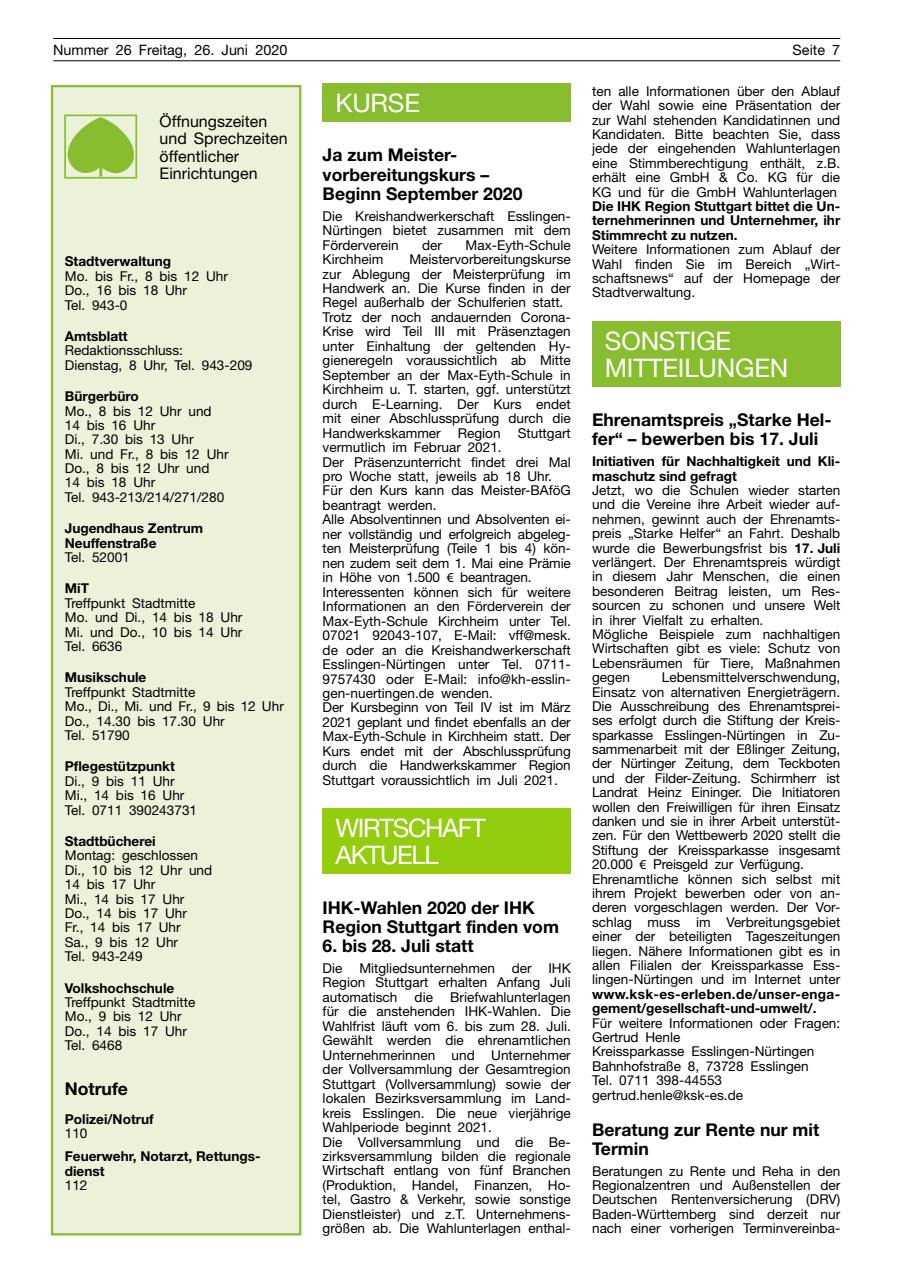
<style>
.page{position:relative;width:902px;height:1280px;background:#fff}
.page>*{position:absolute;margin:0;border:0;box-sizing:border-box;transform-origin:0 0}
.t1{font:25.65px/27.2px "Helvetica Neue";letter-spacing:-.01em;color:#fff}
.t2{font:25.65px/27.3px "Helvetica Neue";letter-spacing:-.05em;color:#fff}
.t3{font:700 17.55px/19.2px "Helvetica Neue";color:#000}
.t4{font:16.05px/17.1px "Helvetica Neue";color:#000}
.t5{font:14.4px "Helvetica Neue";color:#000}
.t6{font:13.65px/14.4px "Helvetica Neue";color:#000}
.t7{font:700 13.65px/14.4px "Helvetica Neue";color:#000}
.s1{font-weight:700}
.s2{font-family:"Myriad Pro"}
</style>
<div class="page">
<hr style="left:53px;top:38px;width:787px;height:1px;background:#000">
<hr style="left:53px;top:61px;width:787px;height:1px;background:#000">
<div style="left:592px;top:321px;width:248px;height:66px;background:#87bd2f"></div>
<div style="left:322px;top:84px;width:248px;height:38px;background:#87bd2f"></div>
<div style="left:322px;top:809px;width:248px;height:65px;background:#93cd0d"></div>
<div style="left:52px;top:86px;width:248px;height:1148px;background:#ebf2d9"></div>
<div style="left:51px;top:85px;width:250px;height:1150px;border:2px solid #87bd2f"></div>
<div style="left:64px;top:114px;width:73px;height:65px;border:2px solid #87bd2f"></div>
<svg style="left:68px;top:117px;width:68px;height:60px"></svg>
<p class="t5" style="left:53px;top:41px;width:236px">Nummer 26 Freitag, 26. Juni 2020</p>
<p class="t5" style="left:792px;top:41px;width:49px">Seite 7</p>
<p class="t6" style="left:592px;top:84px;width:250px;text-align:justify">ten alle Informationen über den Ablauf der Wahl sowie eine Präsentation der zur Wahl stehenden Kandidatinnen und Kandidaten. Bitte beachten Sie, dass jede der eingehenden Wahlunterlagen eine Stimmberechtigung enthält, z.B. erhält eine GmbH &amp; Co. KG für die KG und für die GmbH Wahlunterlagen</p>
<p class="t7" style="left:592px;top:199px;width:250px;text-align:justify">Die IHK Region Stuttgart bittet die Un&shy;ternehmerinnen und Unternehmer, ihr Stimmrecht zu nutzen.</p>
<p class="t6" style="left:592px;top:242px;width:250px;text-align:justify">Weitere Informationen zum Ablauf der Wahl finden Sie im Bereich „Wirt&shy;schaftsnews“ auf der Homepage der Stadtverwaltung.</p>
<h1 class="t1" style="left:605px;top:326px;width:185px">SONSTIGE<br>MITTEILUNGEN</h1>
<p class="t3" style="left:592px;top:410px;width:241px">Ehrenamtspreis „Starke Hel&shy;fer“ – bewerben bis 17. Juli</p>
<p class="t7" style="left:592px;top:454px;width:250px">Initiativen für Nachhaltigkeit und Kli&shy;maschutz sind gefragt</p>
<p class="t6" style="left:592px;top:483px;width:250px">Jetzt, wo die Schulen wieder starten und die Vereine ihre Arbeit wieder auf&shy;nehmen, gewinnt auch der Ehrenamts&shy;preis „Starke Helfer“ an Fahrt. Deshalb wurde die Bewerbungsfrist bis <span class="s1">17. Juli </span>verlängert. Der Ehrenamtspreis würdigt in diesem Jahr Menschen, die einen besonderen Beitrag leisten, um Res&shy;sourcen zu schonen und unsere Welt in ihrer Vielfalt zu erhalten.<br>Mögliche Beispiele zum nachhaltigen Wirtschaften gibt es viele: Schutz von Lebensräumen für Tiere, Maßnahmen gegen</p>
<h1 class="t1" style="left:335px;top:89px;width:86px">KURSE</h1>
<p class="t3" style="left:322px;top:145px;width:201px">Ja zum Meister&shy;vorbereitungskurs –<br>Beginn September 2020</p>
<p class="t6" style="left:322px;top:208px;width:250px;text-align:justify">Die Kreishandwerkerschaft Esslingen-Nürtingen bietet zusammen mit dem Förderverein</p>
<p class="t4" style="left:160px;top:113px;width:129px">Öffnungszeiten und Sprechzeiten öffentlicher<br>Einrichtungen</p>
<p class="t6" style="left:422px;top:237px;width:21px">der</p>
<p class="t6" style="left:465px;top:237px;width:107px">Max-Eyth-Schule</p>
<p class="t6" style="left:322px;top:252px;width:250px;text-indent:87px">Meistervorbereitungskurse zur Ablegung der Meisterprüfung im Handwerk an. Die Kurse finden in der Regel außerhalb der Schulferien statt.<br>Trotz der noch andauernden Corona-Krise wird Teil III mit Präsenztagen unter Einhaltung der geltenden Hy&shy;gieneregeln voraussichtlich ab Mitte September an der Max-Eyth-Schule in Kirchheim u. T. starten, ggf. unterstützt durch E-Learning. Der Kurs endet mit einer Abschlussprüfung durch die Handwerkskammer</p>
<p class="t6" style="left:322px;top:252px;width:62px">Kirchheim</p>
<p class="t7" style="left:65px;top:254px;width:108px">Stadtverwaltung</p>
<p class="t6" style="left:65px;top:268px;width:165px">Mo. bis Fr., 8 bis 12 Uhr<br>Do., 16 bis 18 Uhr<br>Tel. 943-0</p>
<p class="t7" style="left:65px;top:329px;width:64px">Amtsblatt</p>
<p class="t6" style="left:65px;top:343px;width:189px">Redaktionsschluss:<br>Dienstag, 8 Uhr, Tel. 943-209</p>
<p class="t7" style="left:65px;top:389px;width:76px">Bürgerbüro</p>
<p class="t6" style="left:65px;top:403px;width:165px">Mo., 8 bis 12 Uhr und<br>14 bis 16 Uhr<br>Di., 7.30 bis 13 Uhr<br>Mi. und Fr., 8 bis 12 Uhr<br>Do., 8 bis 12 Uhr und<br>14 bis 18 Uhr<br>Tel. 943-213/214/271/280</p>
<p class="t7" style="left:65px;top:521px;width:140px">Jugendhaus Zentrum<br>Neuffenstraße</p>
<p class="t6" style="left:65px;top:550px;width:66px">Tel. 52001</p>
<p class="t7" style="left:65px;top:581px;width:26px">MiT</p>
<p class="t6" style="left:65px;top:596px;width:179px">Treffpunkt Stadtmitte<br>Mo. und Di., 14 bis 18 Uhr<br>Mi. und Do., 10 bis 14 Uhr<br>Tel. 6636</p>
<p class="t7" style="left:65px;top:670px;width:83px">Musikschule</p>
<p class="t6" style="left:65px;top:684px;width:220px">Treffpunkt Stadtmitte<br>Mo., Di., Mi. und Fr., 9 bis 12 Uhr<br>Do., 14.30 bis 17.30 Uhr<br>Tel. 51790</p>
<p class="t7" style="left:65px;top:759px;width:111px">Pflegestützpunkt</p>
<p class="t6" style="left:65px;top:773px;width:134px">Di., 9 bis 11 Uhr<br>Mi., 14 bis 16 Uhr<br>Tel. 0711 390243731</p>
<p class="t7" style="left:65px;top:834px;width:92px">Stadtbücherei</p>
<p class="t6" style="left:65px;top:848px;width:149px">Montag: geschlossen<br>Di., 10 bis 12 Uhr und<br>14 bis 17 Uhr<br>Mi., 14 bis 17 Uhr<br>Do., 14 bis 17 Uhr<br>Fr., 14 bis 17 Uhr<br>Sa., 9 bis 12 Uhr<br>Tel. 943-249</p>
<p class="t7" style="left:65px;top:980px;width:111px">Volkshochschule</p>
<p class="t6" style="left:65px;top:995px;width:132px">Treffpunkt Stadtmitte<br>Mo., 9 bis 12 Uhr<br>Do., 14 bis 17 Uhr<br>Tel. 6468</p>
<p class="t3" style="left:65px;top:1078px;width:65px">Notrufe</p>
<p class="t7" style="left:65px;top:1112px;width:90px">Polizei/Notruf</p>
<p class="t6" style="left:65px;top:1126px;width:24px">110</p>
<p class="t7" style="left:65px;top:1149px;width:197px">Feuerwehr, Notarzt, Rettungs&shy;dienst</p>
<p class="t6" style="left:65px;top:1178px;width:24px">112</p>
<p class="t6" style="left:458px;top:425px;width:44px">Region</p>
<p class="t6" style="left:517px;top:425px;width:55px">Stuttgart</p>
<p class="t6" style="left:322px;top:440px;width:250px">vermutlich im Februar 2021.<br>Der Präsenzunterricht findet drei Mal pro Woche statt, jeweils ab 18 Uhr.<br>Für den Kurs kann das Meister-BAföG beantragt werden.<br>Alle Absolventinnen und Absolventen ei&shy;ner vollständig und erfolgreich abgeleg&shy;ten Meisterprüfung (Teile 1 bis 4) kön&shy;nen zudem seit dem 1. Mai eine Prämie in Höhe von 1.500 <span class="s2">€</span> beantragen.<br>Interessenten können sich für weitere Informationen an den Förderverein der Max-Eyth-Schule Kirchheim unter Tel.<br>07021 92043-107, E-Mail: vff@mesk. de oder an die Kreishandwerkerschaft Esslingen-Nürtingen unter Tel. 0711- 9757430 oder E-Mail: info@kh-esslin&shy;gen-nuertingen.de wenden.<br>Der Kursbeginn von Teil IV ist im März 2021 geplant und findet ebenfalls an der Max-Eyth-Schule in Kirchheim statt. Der Kurs endet mit der Abschlussprüfung durch die Handwerkskammer Region Stuttgart voraussichtlich im Juli 2021.</p>
<h1 class="t2" style="left:335px;top:814px;width:152px">WIRTSCHAFT<br>AKTUELL</h1>
<p class="t3" style="left:322px;top:897px;width:238px">IHK-Wahlen 2020 der IHK<br>Region Stuttgart finden vom</p>
<p class="t3" style="left:322px;top:936px;width:152px">6. bis 28. Juli statt</p>
<p class="t6" style="left:322px;top:961px;width:250px;text-align:justify">Die Mitgliedsunternehmen der IHK Region Stuttgart erhalten Anfang Juli automatisch</p>
<p class="t6" style="left:592px;top:670px;width:250px;text-indent:70px">Lebensmittelverschwendung, Einsatz von alternativen Energieträgern.<br>Die Ausschreibung des Ehrenamtsprei&shy;ses erfolgt durch die Stiftung der Kreis&shy;sparkasse Esslingen-Nürtingen in Zu&shy;sammenarbeit mit der Eßlinger Zeitung, der Nürtinger Zeitung, dem Teckboten und der Filder-Zeitung. Schirmherr ist Landrat Heinz Eininger. Die Initiatoren wollen den Freiwilligen für ihren Einsatz danken und sie in ihrer Arbeit unterstüt&shy;zen. Für den Wettbewerb 2020 stellt die Stiftung der Kreissparkasse insgesamt 20.000 <span class="s2">€</span> Preisgeld zur Verfügung.<br>Ehrenamtliche können sich selbst mit ihrem Projekt bewerben oder von an&shy;deren vorgeschlagen werden. Der Vor&shy;schlag muss im Verbreitungsgebiet einer der beteiligten Tageszeitungen liegen. Nähere Informationen gibt es in allen Filialen der Kreissparkasse Ess&shy;lingen-Nürtingen und im Internet unter</p>
<p class="t7" style="left:592px;top:986px;width:250px">www.ksk-es-erleben.de/unser-enga&shy;gement/gesellschaft-und-umwelt/.</p>
<p class="t6" style="left:592px;top:1015px;width:250px">Für weitere Informationen oder Fragen:<br>Gertrud Henle<br>Kreissparkasse Esslingen-Nürtingen<br>Bahnhofstraße 8, 73728 Esslingen<br>Tel. 0711 398-44553 gertrud.henle@ksk-es.de</p>
<p class="t3" style="left:592px;top:1119px;width:229px">Beratung zur Rente nur mit<br>Termin</p>
<p class="t6" style="left:592px;top:1163px;width:250px;text-align:justify">Beratungen zu Rente und Reha in den Regionalzentren und Außenstellen der Deutschen Rentenversicherung (DRV)<br>Baden-Württemberg sind derzeit nur nach einer vorherigen Terminvereinba-</p>
<p class="t6" style="left:322px;top:990px;width:250px;text-indent:127px">Briefwahlunterlagen für die anstehenden IHK-Wahlen. Die Wahlfrist läuft vom 6. bis zum 28. Juli.<br>Gewählt werden die ehrenamtlichen Unternehmerinnen und Unternehmer der Vollversammlung der Gesamtregion Stuttgart (Vollversammlung) sowie der lokalen Bezirksversammlung im Land&shy;kreis Esslingen. Die neue vierjährige Wahlperiode beginnt 2021.<br>Die Vollversammlung und die Be&shy;zirksversammlung bilden die regionale Wirtschaft entlang von fünf Branchen (Produktion, Handel, Finanzen, Ho&shy;tel, Gastro &amp; Verkehr, sowie sonstige Dienstleister) und z.T. Unternehmens&shy;größen ab. Die Wahlunterlagen enthal-</p>
<p class="t6" style="left:414px;top:990px;width:20px">die</p>
</div>
